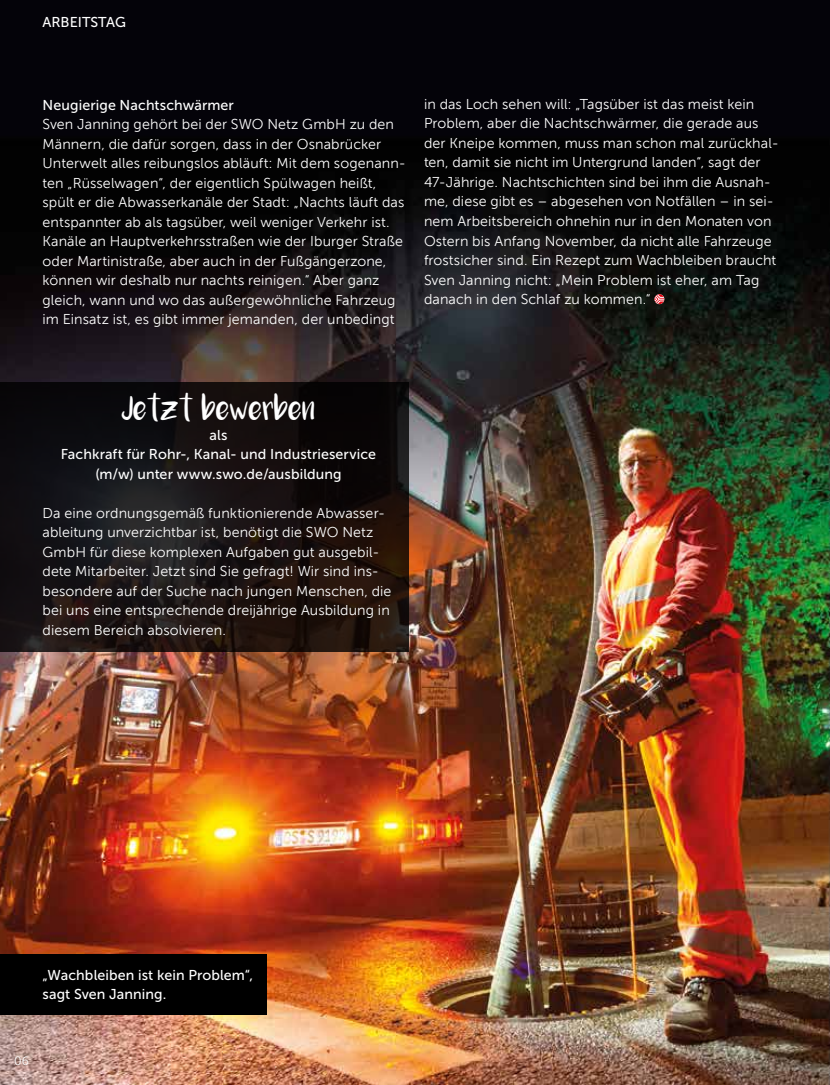
<style>
.page{position:relative;width:830px;height:1085px;background:#fff}
.page>*{position:absolute;margin:0;border:0;box-sizing:border-box;transform-origin:0 0}
.t1{font:18px "Luna";color:#fff}
.t2{font:14.25px/19.5px "Museo Sans 300";letter-spacing:.005em;color:#fff}
.t3{font:14.25px/19.5px "Museo Sans 500";letter-spacing:.005em;color:#fff}
.t4{font:12px "Museo Sans 300";color:#fff}
</style>
<div class="page">
<img style="left:0;top:0;width:829px;height:1084px">
<svg style="left:654px;top:294px;width:10px;height:10px"></svg>
<div style="left:0;top:954px;width:266px;height:60px;background:#000"></div>
<svg style="left:0;top:382px;width:408px;height:269px;background:#171111"></svg>
<p class="t3" style="left:43px;top:12px;width:85px">ARBEITSTAG</p>
<p class="t3" style="left:43px;top:95px;width:193px">Neugierige Nachtschwärmer</p>
<p class="t2" style="left:43px;top:114px;width:365px">Sven Janning gehört bei der SWO Netz GmbH zu den Männern, die dafür sorgen, dass in der Osnabrücker Unterwelt alles reibungslos abläuft: Mit dem sogenann&shy;ten „Rüsselwagen“, der eigentlich Spülwagen heißt, spült er die Abwasserkanäle der Stadt: „Nachts läuft das entspannter ab als tagsüber, weil weniger Verkehr ist.<br>Kanäle an Hauptverkehrsstraßen wie der Iburger Straße oder Martinistraße, aber auch in der Fußgängerzone, können wir deshalb nur nachts reinigen.“ Aber ganz gleich, wann und wo das außergewöhnliche Fahrzeug im Einsatz ist, es gibt immer jemanden, der unbedingt</p>
<p class="t2" style="left:424px;top:94px;width:356px">in das Loch sehen will: „Tagsüber ist das meist kein Problem, aber die Nachtschwärmer, die gerade aus der Kneipe kommen, muss man schon mal zurückhal&shy;ten, damit sie nicht im Untergrund landen“, sagt der 47-Jährige. Nachtschichten sind bei ihm die Ausnah&shy;me, diese gibt es – abgesehen von Notfällen – in sei&shy;nem Arbeitsbereich ohnehin nur in den Monaten von Ostern bis Anfang November, da nicht alle Fahrzeuge frostsicher sind. Ein Rezept zum Wachbleiben braucht Sven Janning nicht: „Mein Problem ist eher, am Tag danach in den Schlaf zu kommen.“</p>
<p class="t1" style="left:122px;top:403px;width:195px">Jetzt bewerben</p>
<p class="t3" style="left:61px;top:425px;width:316px;text-align:center">als<br>Fachkraft für Rohr-, Kanal- und Industrieservice (m/w) unter www.swo.de/ausbildung</p>
<p class="t2" style="left:43px;top:503px;width:350px">Da eine ordnungsgemäß funktionierende Abwasser&shy;ableitung unverzichtbar ist, benötigt die SWO Netz GmbH für diese komplexen Aufgaben gut ausgebil&shy;dete Mitarbeiter. Jetzt sind Sie gefragt! Wir sind ins&shy;besondere auf der Suche nach jungen Menschen, die bei uns eine entsprechende dreijährige Ausbildung in diesem Bereich absolvieren.</p>
<p class="t3" style="left:43px;top:964px;width:212px">„Wachbleiben ist kein Problem“, sagt Sven Janning.</p>
<p class="t4" style="left:14px;top:1053px;width:16px">06</p>
</div>
